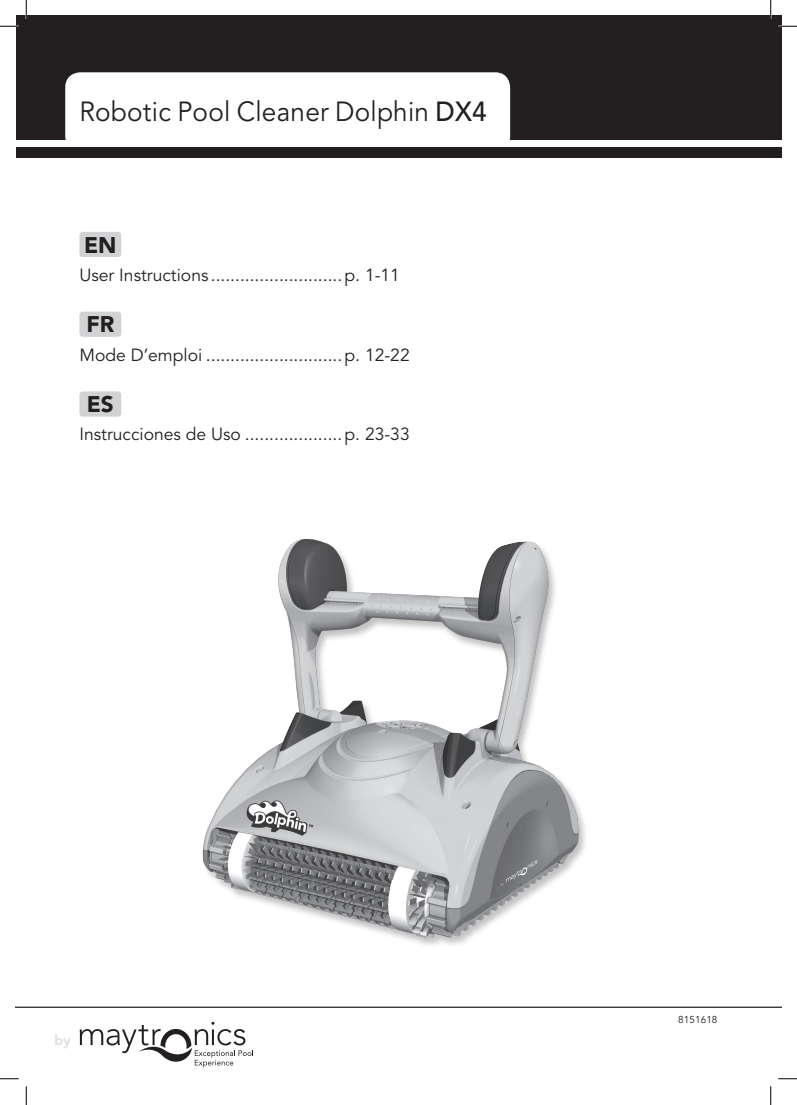
<style>
.page{position:relative;width:797px;height:1105px;background:#fff}
.page>*{position:absolute;margin:0;border:0;box-sizing:border-box;transform-origin:0 0}
.t1{font:27.5px "Avenir LT";letter-spacing:.01em;color:#231f20;scale:.95 1}
.t2{font:900 22.5px "Avenir LT";color:#231f20}
.t3{font:17.5px "Avenir LT";color:#231f20}
.t4{font:800 14px "Avenir";color:#dcdddf}
.t5{font:10px "Avenir LT";letter-spacing:.01em;color:#231f20}
.s1{font-weight:500}
</style>
<div class="page">
<div style="left:16px;top:16px;width:765px;height:124px;background:#231f20"></div>
<div style="left:65px;top:72px;width:445px;height:79px;background:#fff;border-radius:15px"></div>
<div style="left:16px;top:147px;width:765px;height:10px;background:#231f20"></div>
<svg style="left:80px;top:1022px;width:173px;height:45px"></svg>
<hr style="left:16px;top:1006px;width:765px;height:2px;background:#231f20">
<div style="left:79px;top:232px;width:42px;height:25px;background:#d1d2d4;border-radius:4px"></div>
<div style="left:79px;top:312px;width:42px;height:25px;background:#d1d2d4;border-radius:4px"></div>
<div style="left:79px;top:391px;width:42px;height:26px;background:#d1d2d4;border-radius:4px"></div>
<img style="left:202px;top:539px;width:383px;height:406px">
<svg style="left:0;top:25px;width:19px;height:2px"></svg>
<svg style="left:778px;top:25px;width:19px;height:2px"></svg>
<svg style="left:0;top:1078px;width:19px;height:1px"></svg>
<svg style="left:778px;top:1078px;width:19px;height:1px"></svg>
<svg style="left:25px;top:0;width:2px;height:19px"></svg>
<svg style="left:25px;top:1086px;width:2px;height:19px"></svg>
<svg style="left:770px;top:0;width:1px;height:19px"></svg>
<svg style="left:770px;top:1086px;width:1px;height:19px"></svg>
<h1 class="t1" style="left:79px;top:96px;width:430px">Robotic Pool Cleaner Dolphin <span class="s1">DX4</span></h1>
<p class="t2" style="left:84px;top:231px;width:34px">EN</p>
<p class="t3" style="left:79px;top:265px;width:322px">User Instructions ...........................p. 1-11</p>
<p class="t2" style="left:86px;top:311px;width:29px">FR</p>
<p class="t3" style="left:79px;top:344px;width:332px">Mode D’emploi ............................p. 12-22</p>
<p class="t2" style="left:87px;top:391px;width:29px">ES</p>
<p class="t3" style="left:79px;top:424px;width:332px">Instrucciones de Uso ....................p. 23-33</p>
<p class="t4" style="left:55px;top:1032px;width:18px">by</p>
<p class="t5" style="left:678px;top:1013px;width:41px">8151618</p>
</div>
